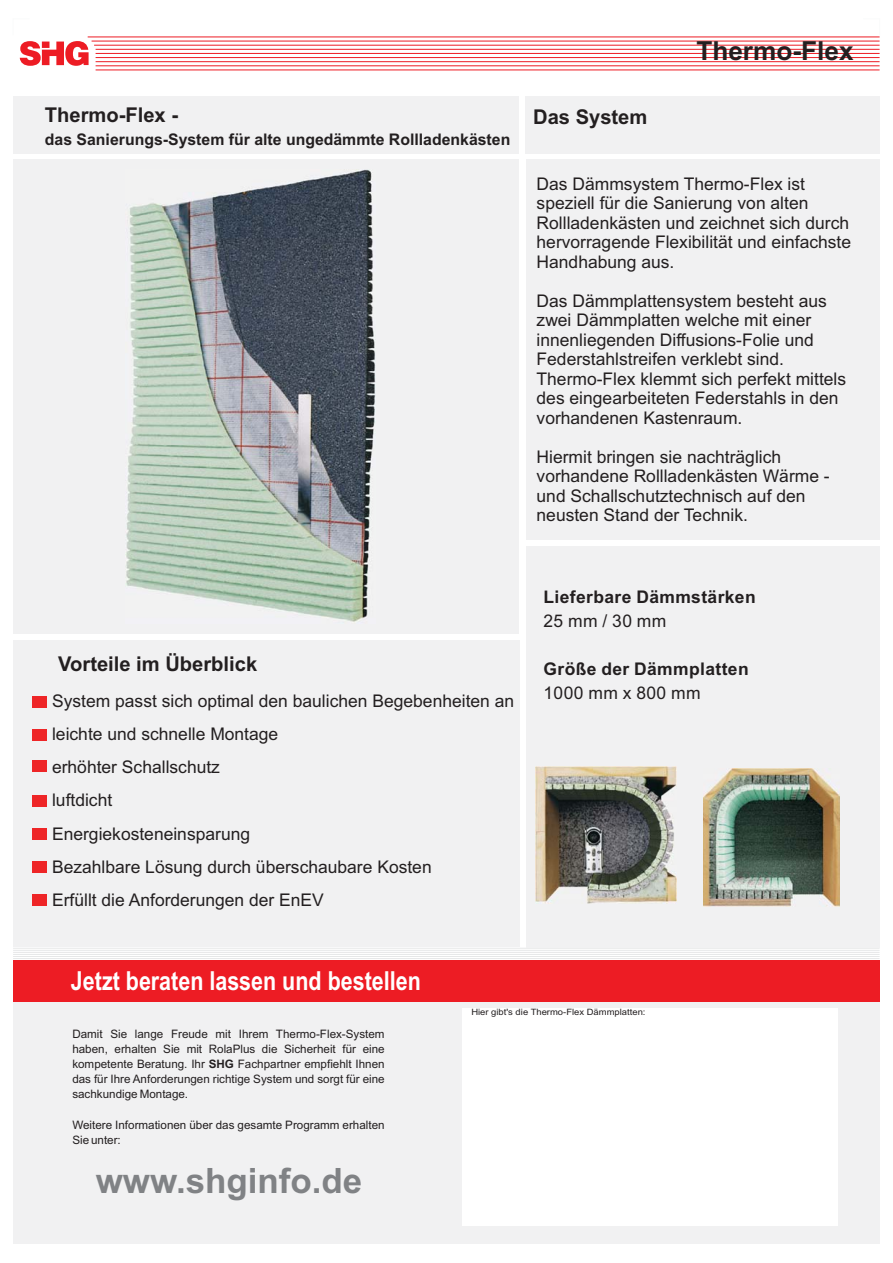
<style>
.page{position:relative;width:893px;height:1263px;background:#fff}
.page>*{position:absolute;margin:0;border:0;box-sizing:border-box;transform-origin:0 0}
.t1{font:700 34.95px "Arial";color:#808285}
.t2{font:700 26.25px "Arial Narrow";color:#fff}
.t3{font:700 26.25px "Arial";color:#231f20}
.t4{font:700 20.4px "Arial";color:#231f20}
.t5{font:17.4px/19.5px "Arial";color:#231f20}
.t6{font:700 17.4px "Arial";letter-spacing:.02em;color:#231f20}
.t7{font:17.4px "Arial";letter-spacing:.02em;color:#231f20}
.t8{font:700 16.05px "Arial";color:#231f20}
.t9{font:11.7px/15px "Arial";color:#231f20;text-align:justify}
.t10{font:8.7px "Arial";color:#231f20;scale:1.08 1}
.s1{font-weight:700}
</style>
<div class="page">
<div style="left:525px;top:97px;width:354px;height:57px;background:#f1f1f2"></div>
<div style="left:13px;top:159px;width:505px;height:475px;background:#f1f1f2"></div>
<div style="left:526px;top:159px;width:353px;height:381px;background:#f1f1f2"></div>
<hr style="left:96px;top:66px;width:783px;height:1px;background:#ed1c24">
<hr style="left:96px;top:61px;width:783px;height:1px;background:#ed1c24">
<hr style="left:96px;top:57px;width:783px;height:1px;background:#ed1c24">
<hr style="left:96px;top:53px;width:783px;height:1px;background:#ed1c24">
<hr style="left:96px;top:49px;width:783px;height:1px;background:#ed1c24">
<hr style="left:94px;top:45px;width:785px;height:1px;background:#ed1c24">
<hr style="left:92px;top:41px;width:787px;height:1px;background:#ed1c24">
<hr style="left:88px;top:37px;width:791px;height:1px;background:#ed1c24">
<hr style="left:96px;top:70px;width:783px;height:1px;background:#ed1c24">
<hr style="left:13px;top:954px;width:866px;height:1px;background:#e6e7e8">
<hr style="left:13px;top:950px;width:866px;height:1px;background:#e6e7e8">
<hr style="left:13px;top:956px;width:866px;height:1px;background:#e6e7e8">
<hr style="left:13px;top:952px;width:866px;height:1px;background:#e6e7e8">
<hr style="left:13px;top:948px;width:866px;height:1px;background:#e6e7e8">
<hr style="left:13px;top:958px;width:866px;height:1px;background:#e6e7e8">
<div style="left:13px;top:960px;width:866px;height:284px;background:#f1f1f2"></div>
<div style="left:13px;top:961px;width:866px;height:41px;background:#ed1c24"></div>
<div style="left:462px;top:1008px;width:376px;height:218px;background:#fff"></div>
<div style="left:13px;top:97px;width:505px;height:57px;background:#f1f1f2"></div>
<svg style="left:19px;top:36px;width:70px;height:30px"></svg>
<div style="left:13px;top:640px;width:507px;height:307px;background:#f1f1f2"></div>
<img style="left:126px;top:169px;width:249px;height:453px">
<div style="left:33px;top:696px;width:14px;height:12px;background:#ee2527"></div>
<div style="left:33px;top:729px;width:14px;height:12px;background:#ee2527"></div>
<div style="left:33px;top:760px;width:14px;height:12px;background:#ee2527"></div>
<div style="left:33px;top:795px;width:14px;height:12px;background:#ee2527"></div>
<div style="left:33px;top:828px;width:14px;height:12px;background:#ee2527"></div>
<div style="left:33px;top:861px;width:14px;height:12px;background:#ee2527"></div>
<div style="left:33px;top:894px;width:14px;height:12px;background:#ee2527"></div>
<div style="left:526px;top:546px;width:353px;height:402px;background:#f1f1f2"></div>
<img style="left:536px;top:766px;width:140px;height:137px">
<img style="left:704px;top:769px;width:136px;height:138px">
<p class="t4" style="left:45px;top:107px;width:135px">Thermo-Flex -</p>
<p class="t8" style="left:45px;top:134px;width:467px">das Sanierungs-System für alte ungedämmte Rollladenkästen</p>
<p class="t4" style="left:533px;top:109px;width:116px">Das System</p>
<h2 class="t3" style="left:696px;top:42px;width:159px">Thermo-Flex</h2>
<p class="t5" style="left:536px;top:175px;width:316px">Das Dämmsystem Thermo-Flex ist speziell für die Sanierung von alten Rollladenkästen und zeichnet sich durch hervorragende Flexibilität und einfachste Handhabung aus.</p>
<p class="t5" style="left:536px;top:293px;width:311px">Das Dämmplattensystem besteht aus zwei Dämmplatten welche mit einer innenliegenden Diffusions-Folie und Federstahlstreifen verklebt sind.<br>Thermo-Flex klemmt sich perfekt mittels des eingearbeiteten Federstahls in den vorhandenen Kastenraum.</p>
<p class="t5" style="left:536px;top:449px;width:295px">Hiermit bringen sie nachträglich vorhandene Rollladenkästen Wärme - und Schallschutztechnisch auf den neusten Stand der Technik.</p>
<p class="t4" style="left:58px;top:656px;width:200px">Vorteile im Überblick</p>
<p class="t5" style="left:52px;top:686px;width:464px;line-height:33.2px">System passt sich optimal den baulichen Begebenheiten an leichte und schnelle Montage<br>erhöhter Schallschutz<br>luftdicht<br>Energiekosteneinsparung<br>Bezahlbare Lösung durch überschaubare Kosten<br>Erfüllt die Anforderungen der EnEV</p>
<h2 class="t2" style="left:71px;top:966px;width:351px">Jetzt beraten lassen und bestellen</h2>
<p class="t6" style="left:543px;top:591px;width:214px">Lieferbare Dämmstärken</p>
<p class="t5" style="left:543px;top:613px;width:124px">25 mm / 30 mm</p>
<p class="t6" style="left:543px;top:663px;width:207px">Größe der Dämmplatten</p>
<p class="t7" style="left:543px;top:687px;width:159px">1000 mm x 800 mm</p>
<p class="t9" style="left:72px;top:1028px;width:314px">Damit Sie lange Freude mit Ihrem Thermo-Flex-System haben, erhalten Sie mit RolaPlus die Sicherheit für eine kompetente Beratung. Ihr <span class="s1">SHG</span> Fachpartner empfiehlt Ihnen das für Ihre Anforderungen richtige System und sorgt für eine sachkundige Montage.</p>
<p class="t9" style="left:72px;top:1119px;width:314px">Weitere Informationen über das gesamte Programm erhalten<br>Sie unter:</p>
<h1 class="t1" style="left:96px;top:1168px;width:268px">www.shginfo.de</h1>
<p class="t10" style="left:471px;top:1009px;width:163px">Hier gibt's die Thermo-Flex Dämmplatten:</p>
</div>
